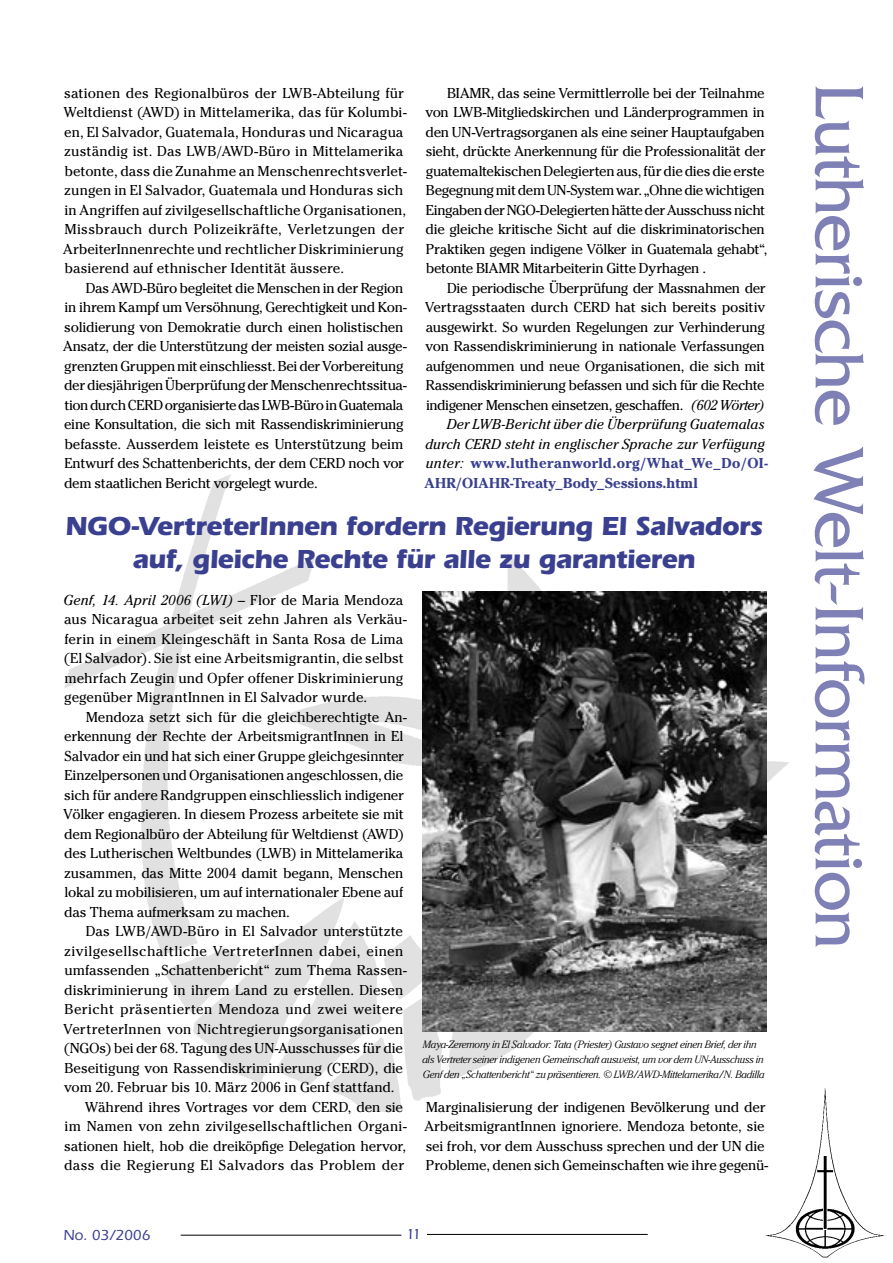
<style>
.page{position:relative;width:893px;height:1263px;background:#fff}
.page>*{position:absolute;margin:0;border:0;box-sizing:border-box;transform-origin:0 0}
.t1{font:72px "Friz Quadrata";letter-spacing:-.02em;color:#7f80b6}
.t2{font:700 27px/33px "Itc Eras";letter-spacing:-.025em;color:#3a408f;text-align:center}
.t3{font:500 15px "Itc Eras";letter-spacing:-.015em;color:#3a408f}
.t4{font:14.25px/19.5px "Cheltenham";letter-spacing:-.01em;color:#000}
.t5{font:14.25px/19.5px "Cheltenham";letter-spacing:.01em;color:#000}
.t6{font:14.25px "Cheltenham";letter-spacing:-.035em;color:#000}
.t7{font:14.25px "Cheltenham";letter-spacing:.025em;color:#000}
.t8{font:italic 14.25px "Cheltenham";letter-spacing:.005em;color:#000}
.t9{font:700 14.25px "Cheltenham";letter-spacing:.02em;color:#3a408f}
.t10{font:14.25px "Cheltenham";letter-spacing:-.03em;color:#000}
.t11{font:14.25px "Cheltenham";letter-spacing:.015em;color:#000}
.t12{font:italic 300 10.5px/15px "Cheltenham";letter-spacing:-.025em;color:#000}
.s1{font-style:italic}
.s2{font-weight:400;font-style:italic;color:#000}
</style>
<div class="page">
<img style="left:765px;top:1088px;width:120px;height:170px">
<hr style="left:181px;top:1235px;width:220px;height:1px;background:#000">
<hr style="left:427px;top:1234px;width:221px;height:1px;background:#000">
<img style="left:64px;top:474px;width:724px;height:639px">
<img style="left:422px;top:591px;width:344px;height:440px">
<p class="t4" style="left:64px;top:83px;width:341px">sationen des Regionalbüros der LWB-Abteilung für</p>
<h1 class="t1" style="left:879px;top:83px;width:868px;rotate:90deg">Lutherische Welt-Information</h1>
<p class="t4" style="left:426px;top:83px;width:344px;text-indent:22px">BIAMR, das seine Vermittlerrolle bei der Teilnahme von LWB-Mitgliedskirchen und Länderprogrammen in den UN-Vertragsorganen als eine seiner Hauptaufgaben sieht, drückte Anerkennung für die Professionalität der guatemaltekischen Delegierten aus, für die dies die erste Begegnung mit dem UN-System war. „Ohne die wichtigen Eingaben der NGO-Delegierten hätte der Ausschuss nicht die gleiche kritische Sicht auf die diskriminatorischen Praktiken gegen indigene Völker in Guatemala gehabt“, betonte BIAMR Mitarbeiterin Gitte Dyrhagen .</p>
<p class="t10" style="left:447px;top:279px;width:320px">Die periodische Überprüfung der Massnahmen der</p>
<p class="t4" style="left:425px;top:297px;width:342px">Vertragsstaaten durch CERD hat sich bereits positiv</p>
<p class="t4" style="left:426px;top:317px;width:341px">ausgewirkt. So wurden Regelungen zur Verhinderung</p>
<p class="t4" style="left:426px;top:336px;width:341px">von Rassendiskriminierung in nationale Verfassungen</p>
<p class="t4" style="left:426px;top:356px;width:341px">aufgenommen und neue Organisationen, die sich mit</p>
<p class="t6" style="left:426px;top:377px;width:340px">Rassendiskriminierung befassen und sich für die Rechte</p>
<p class="t6" style="left:426px;top:396px;width:340px">indigener Menschen einsetzen, geschaffen. <span class="s1">(602 Wörter)</span></p>
<p class="t8" style="left:447px;top:416px;width:320px">Der LWB-Bericht über die Überprüfung Guatemalas</p>
<p class="t8" style="left:425px;top:435px;width:341px">durch CERD steht in englischer Sprache zur Verfügung</p>
<p class="t9" style="left:426px;top:454px;width:344px"><span class="s2">unter:</span> www.lutheranworld.org/What_We_Do/OI-</p>
<p class="t9" style="left:425px;top:474px;width:275px">AHR/OIAHR-Treaty_Body_Sessions.html</p>
<h2 class="t2" style="left:65px;top:509px;width:699px">NGO-VertreterInnen fordern Regierung El Salvadors auf, gleiche Rechte für alle zu garantieren</h2>
<p class="t5" style="left:64px;top:590px;width:345px"><span class="s1">Genf, 14. April 2006 (LWI) –</span> Flor de Maria Mendoza aus Nicaragua arbeitet seit zehn Jahren als Verkäu&shy;ferin in einem Kleingeschäft in Santa Rosa de Lima (El Salvador). Sie ist eine Arbeitsmigrantin, die selbst mehrfach Zeugin und Opfer offener Diskriminierung gegenüber MigrantInnen in El Salvador wurde.</p>
<p class="t4" style="left:64px;top:707px;width:345px;text-indent:22px">Mendoza setzt sich für die gleichberechtigte An&shy;erkennung der Rechte der ArbeitsmigrantInnen in El Salvador ein und hat sich einer Gruppe gleichgesinnter Einzelpersonen und Organisationen angeschlossen, die sich für andere Randgruppen einschliesslich indigener Völker engagieren. In diesem Prozess arbeitete sie mit dem Regionalbüro der Abteilung für Weltdienst (AWD) des Lutherischen Weltbundes (LWB) in Mittelamerika zusammen, das Mitte 2004 damit begann, Menschen lokal zu mobilisieren, um auf internationaler Ebene auf das Thema aufmerksam zu machen.</p>
<p class="t4" style="left:86px;top:921px;width:319px">Das LWB/AWD-Büro in El Salvador unterstützte</p>
<p class="t7" style="left:64px;top:942px;width:341px">zivilgesellschaftliche VertreterInnen dabei, einen</p>
<p class="t4" style="left:65px;top:960px;width:344px">umfassenden „Schattenbericht“ zum Thema Rassen-</p>
<p class="t4" style="left:64px;top:980px;width:341px">diskriminierung in ihrem Land zu erstellen. Diesen</p>
<p class="t7" style="left:64px;top:1001px;width:340px">Bericht präsentierten Mendoza und zwei weitere</p>
<p class="t5" style="left:64px;top:1019px;width:341px">VertreterInnen von Nichtregierungsorganisationen</p>
<p class="t4" style="left:64px;top:1038px;width:341px">(NGOs) bei der 68. Tagung des UN-Ausschusses für die</p>
<p class="t4" style="left:64px;top:1058px;width:340px">Beseitigung von Rassendiskriminierung (CERD), die</p>
<p class="t4" style="left:64px;top:1077px;width:332px">vom 20. Februar bis 10. März 2006 in Genf stattfand.</p>
<p class="t4" style="left:85px;top:1097px;width:319px">Während ihres Vortrages vor dem CERD, den sie</p>
<p class="t5" style="left:65px;top:1116px;width:344px">im Namen von zehn zivilgesellschaftlichen Organi-</p>
<p class="t4" style="left:64px;top:1136px;width:343px">sationen hielt, hob die dreiköpfige Delegation hervor,</p>
<p class="t11" style="left:64px;top:1157px;width:342px">dass die Regierung El Salvadors das Problem der</p>
<p class="t4" style="left:63px;top:102px;width:345px">Weltdienst (AWD) in Mittelamerika, das für Kolumbi&shy;en, El Salvador, Guatemala, Honduras und Nicaragua zuständig ist. Das LWB/AWD-Büro in Mittelamerika betonte, dass die Zunahme an Menschenrechtsverlet&shy;zungen in El Salvador, Guatemala und Honduras sich in Angriffen auf zivilgesellschaftliche Organisationen, Missbrauch durch Polizeikräfte, Verletzungen der ArbeiterInnenrechte und rechtlicher Diskriminierung basierend auf ethnischer Identität äussere.</p>
<p class="t4" style="left:63px;top:278px;width:345px;text-indent:23px">Das AWD-Büro begleitet die Menschen in der Region in ihrem Kampf um Versöhnung, Gerechtigkeit und Kon&shy;solidierung von Demokratie durch einen holistischen Ansatz, der die Unterstützung der meisten sozial ausge&shy;grenzten Gruppen mit einschliesst. Bei der Vorbereitung der diesjährigen Überprüfung der Menschenrechtssitua&shy;tion durch CERD organisierte das LWB-Büro in Guatemala eine Konsultation, die sich mit Rassendiskriminierung befasste. Ausserdem leistete es Unterstützung beim Entwurf des Schattenberichts, der dem CERD noch vor dem staatlichen Bericht vorgelegt wurde.</p>
<p class="t12" style="left:422px;top:1037px;width:344px">Maya-Zeremony in El Salvador: Tata (Priester) Gustavo segnet einen Brief, der ihn als Vertreter seiner indigenen Gemeinschaft ausweist, um vor dem UN-Ausschuss in<br>Genf den „Schattenbericht“ zu präsentieren. © LWB/AWD-Mittelamerika/N. Badilla</p>
<p class="t4" style="left:425px;top:1097px;width:345px">Marginalisierung der indigenen Bevölkerung und der ArbeitsmigrantInnen ignoriere. Mendoza betonte, sie sei froh, vor dem Ausschuss sprechen und der UN die Probleme, denen sich Gemeinschaften wie ihre gegenü-</p>
<p class="t3" style="left:63px;top:1227px;width:89px">No. 03/2006</p>
<p class="t3" style="left:406px;top:1226px;width:17px">11</p>
</div>
